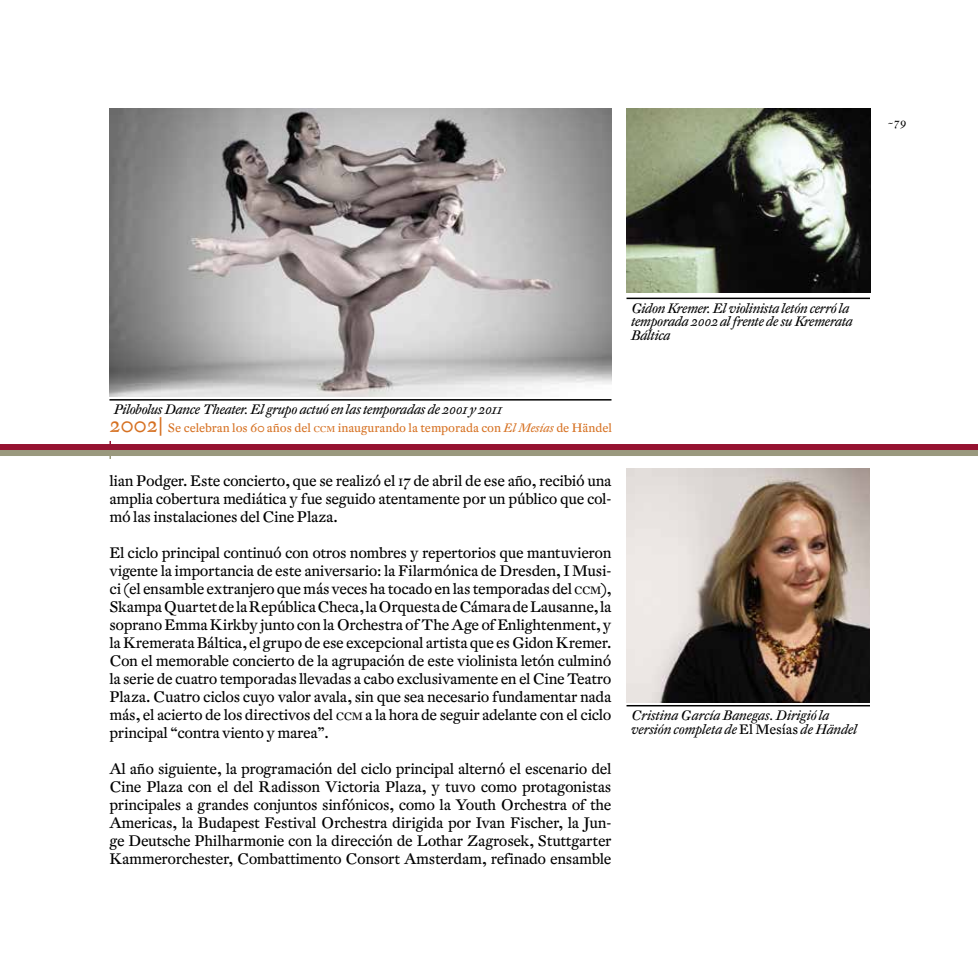
<style>
.page{position:relative;width:978px;height:978px;background:#fff}
.page>*{position:absolute;margin:0;border:0;box-sizing:border-box;transform-origin:0 0}
.t1{font:15px/18px "DTL Fleischmann ST";letter-spacing:-.02em;color:#000;text-align:justify}
.t2{font:italic 13.5px/13.8px "DTL Fleischmann ST";letter-spacing:-.02em;color:#000}
.t3{font:12px "DTL Fleischmann ST";color:#d67122}
.t4{font:10.5px "DTL Fleischmann ST";color:#000}
.s1{font-size:21px}
.s2{font-size:8.4px}
.s3{font-style:italic}
.s4{font-size:10.5px}
.s5{font-style:normal}
</style>
<div class="page">
<img style="left:626px;top:108px;width:244px;height:185px">
<hr style="left:626px;top:298px;width:244px;height:1px;background:#000">
<img style="left:109px;top:108px;width:502px;height:288px">
<hr style="left:109px;top:399px;width:502px;height:2px;background:#000">
<div style="left:0;top:450px;width:978px;height:6px;background:#9a997e"></div>
<div style="left:0;top:444px;width:978px;height:6px;background:#951230"></div>
<img style="left:626px;top:468px;width:243px;height:234px">
<hr style="left:626px;top:705px;width:244px;height:1px;background:#000">
<p class="t4" style="left:888px;top:116px;width:20px">~79</p>
<p class="t2" style="left:631px;top:301px;width:223px">Gidon Kremer. El violinista letón cerró la temporada 2002 al frente de su Kremerata<br>Báltica</p>
<p class="t2" style="left:114px;top:402px;width:390px">Pilobolus Dance Theater. El grupo actuó en las temporadas de 2001 y 2011</p>
<p class="t3" style="left:110px;top:420px;width:504px"><span class="s1">2002|</span> Se celebran los 60 años del <span class="s2">CCM</span> inaugurando la temporada con <span class="s3">El Mesías</span> de Händel</p>
<p class="t1" style="left:110px;top:472px;width:504px">lian Podger. Este concierto, que se realizó el 17 de abril de ese año, recibió una amplia cobertura mediática y fue seguido atentamente por un público que col&shy;mó las instalaciones del Cine Plaza.</p>
<p class="t1" style="left:110px;top:544px;width:504px">El ciclo principal continuó con otros nombres y repertorios que mantuvieron vigente la importancia de este aniversario: la Filarmónica de Dresden, I Musi&shy;ci (el ensamble extranjero que más veces ha tocado en las temporadas del <span class="s4">CCM</span>), Skampa Quartet de la República Checa, la Orquesta de Cámara de Lausanne, la soprano Emma Kirkby junto con la Orchestra of The Age of Enlightenment, y la Kremerata Báltica, el grupo de ese excepcional artista que es Gidon Kremer.<br>Con el memorable concierto de la agrupación de este violinista letón culminó la serie de cuatro temporadas llevadas a cabo exclusivamente en el Cine Teatro Plaza. Cuatro ciclos cuyo valor avala, sin que sea necesario fundamentar nada más, el acierto de los directivos del <span class="s4">CCM</span> a la hora de seguir adelante con el ciclo principal “contra viento y marea”.</p>
<p class="t1" style="left:110px;top:760px;width:504px">Al año siguiente, la programación del ciclo principal alternó el escenario del Cine Plaza con el del Radisson Victoria Plaza, y tuvo como protagonistas principales a grandes conjuntos sinfónicos, como la Youth Orchestra of the Americas, la Budapest Festival Orchestra dirigida por Ivan Fischer, la Jun&shy;ge Deutsche Philharmonie con la dirección de Lothar Zagrosek, Stuttgarter Kammerorchester, Combattimento Consort Amsterdam, refinado ensamble</p>
<p class="t2" style="left:631px;top:708px;width:228px">Cristina García Banegas. Dirigió la versión completa de <span class="s5">El Mesías</span> de Händel</p>
</div>
